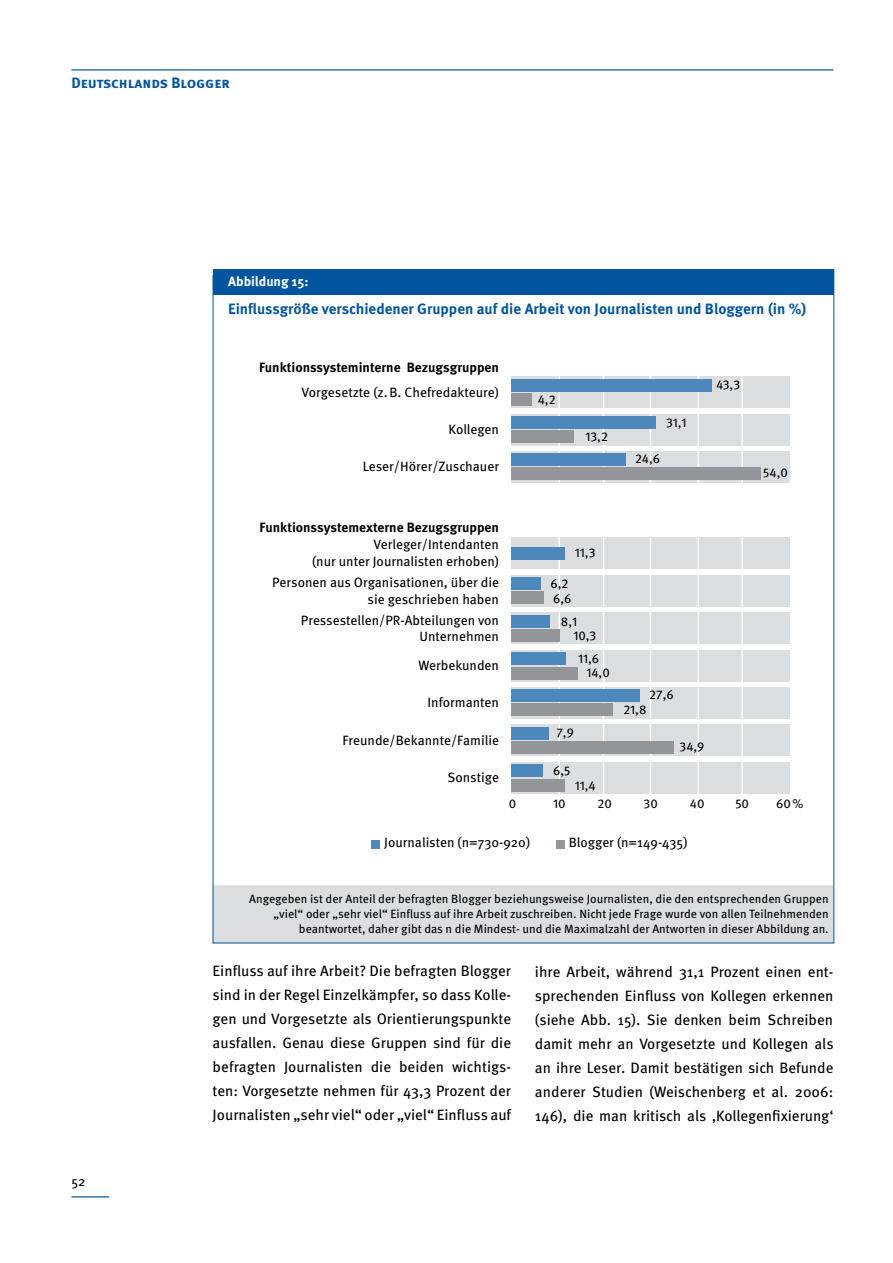
<style>
.page{position:relative;width:893px;height:1263px;background:#fff}
.page>*{position:absolute;margin:0;border:0;box-sizing:border-box;transform-origin:0 0}
.t1{font:15px/24px "Meta OT Book 2";color:#000;text-align:justify}
.t2{font:15px "Meta OT Bold 2";color:#00559f}
.t3{font:15px "Meta OT Bold 3";letter-spacing:-.005em;color:#00559f}
.t4{font:13.5px/16.5px "Meta OT Book 2";color:#000;text-align:right}
.t5{font:13.5px "Meta OT Bold 2";letter-spacing:-.01em;color:#000}
.t6{font:13.5px "Meta OT Bold 2";color:#fff}
.t7{font:12.75px/14.9px "Meta OT Book 2";color:#000}
.t8{font:12px/15px "Meta OT Book 2";color:#000;text-align:right}
</style>
<div class="page">
<hr style="left:71px;top:69px;width:762px;height:2px;background:#00559f">
<hr style="left:71px;top:1196px;width:38px;height:1px;background:#00559f">
<div style="left:213px;top:270px;width:620px;height:25px;background:#00559f"></div>
<div style="left:213px;top:885px;width:620px;height:58px;background:#dcddde"></div>
<hr style="left:213px;top:275px;width:1px;height:668px;background:#00559f">
<hr style="left:213px;top:942px;width:621px;height:1px;background:#00559f">
<hr style="left:833px;top:270px;width:1px;height:673px;background:#00559f">
<div style="left:511px;top:377px;width:279px;height:31px;background:#dcddde"></div>
<div style="left:511px;top:414px;width:279px;height:31px;background:#dcddde"></div>
<div style="left:511px;top:451px;width:279px;height:31px;background:#dcddde"></div>
<div style="left:511px;top:537px;width:279px;height:32px;background:#dcddde"></div>
<div style="left:511px;top:575px;width:279px;height:31px;background:#dcddde"></div>
<div style="left:511px;top:613px;width:279px;height:31px;background:#dcddde"></div>
<div style="left:511px;top:650px;width:279px;height:32px;background:#dcddde"></div>
<div style="left:511px;top:687px;width:279px;height:31px;background:#dcddde"></div>
<div style="left:511px;top:724px;width:279px;height:32px;background:#dcddde"></div>
<div style="left:511px;top:762px;width:279px;height:32px;background:#dcddde"></div>
<hr style="left:558px;top:373px;width:2px;height:427px;background:#fff">
<hr style="left:603px;top:372px;width:1px;height:427px;background:#fff">
<hr style="left:650px;top:373px;width:1px;height:427px;background:#fff">
<hr style="left:698px;top:373px;width:1px;height:427px;background:#fff">
<hr style="left:741px;top:373px;width:2px;height:427px;background:#fff">
<div style="left:511px;top:379px;width:201px;height:12px;background:#4d88bc"></div>
<div style="left:511px;top:416px;width:145px;height:12px;background:#4d88bc"></div>
<div style="left:511px;top:453px;width:115px;height:13px;background:#4d88bc"></div>
<div style="left:511px;top:547px;width:54px;height:12px;background:#4d88bc"></div>
<div style="left:511px;top:577px;width:30px;height:12px;background:#4d88bc"></div>
<div style="left:511px;top:615px;width:38px;height:12px;background:#4d88bc"></div>
<div style="left:511px;top:653px;width:55px;height:12px;background:#4d88bc"></div>
<div style="left:511px;top:689px;width:128px;height:12px;background:#4d88bc"></div>
<div style="left:511px;top:727px;width:37px;height:12px;background:#4d88bc"></div>
<div style="left:511px;top:765px;width:31px;height:12px;background:#4d88bc"></div>
<div style="left:511px;top:393px;width:21px;height:13px;background:#939598"></div>
<div style="left:511px;top:431px;width:62px;height:12px;background:#939598"></div>
<div style="left:511px;top:468px;width:250px;height:12px;background:#939598"></div>
<div style="left:511px;top:592px;width:32px;height:12px;background:#939598"></div>
<div style="left:511px;top:629px;width:48px;height:12px;background:#939598"></div>
<div style="left:511px;top:667px;width:66px;height:12px;background:#939598"></div>
<div style="left:511px;top:704px;width:102px;height:12px;background:#939598"></div>
<div style="left:511px;top:741px;width:162px;height:12px;background:#939598"></div>
<div style="left:511px;top:779px;width:53px;height:12px;background:#939598"></div>
<div style="left:372px;top:840px;width:8px;height:8px;background:#4d88bc"></div>
<div style="left:557px;top:840px;width:8px;height:8px;background:#939598"></div>
<p class="t3" style="left:71px;top:73px;width:160px">Deutschlands Blogger</p>
<p class="t6" style="left:228px;top:273px;width:82px">Abbildung 15:</p>
<p class="t2" style="left:228px;top:299px;width:580px">Einflussgröße verschiedener Gruppen auf die Arbeit von Journalisten und Bloggern (in %)</p>
<p class="t5" style="left:259px;top:359px;width:242px">Funktionssysteminterne Bezugsgruppen</p>
<p class="t4" style="left:302px;top:384px;width:199px">Vorgesetzte (z.B. Chefredakteure)</p>
<p class="t4" style="left:448px;top:421px;width:52px">Kollegen</p>
<p class="t4" style="left:363px;top:458px;width:138px">Leser/Hörer/Zuschauer</p>
<p class="t7" style="left:538px;top:392px;width:19px">4,2</p>
<p class="t7" style="left:585px;top:430px;width:24px">13,2</p>
<p class="t7" style="left:666px;top:415px;width:22px">31,1</p>
<p class="t7" style="left:635px;top:451px;width:26px">24,6</p>
<p class="t7" style="left:716px;top:377px;width:26px">43,3</p>
<p class="t7" style="left:763px;top:465px;width:26px">54,0</p>
<p class="t5" style="left:260px;top:518px;width:241px">Funktionssystemexterne Bezugsgruppen</p>
<p class="t4" style="left:312px;top:536px;width:188px">Verleger/Intendanten<br>(nur unter Journalisten erhoben)</p>
<p class="t4" style="left:272px;top:574px;width:228px">Personen aus Organisationen, über die sie geschrieben haben</p>
<p class="t4" style="left:301px;top:612px;width:200px">Pressestellen/PR-Abteilungen von<br>Unternehmen</p>
<p class="t4" style="left:418px;top:657px;width:82px">Werbekunden</p>
<p class="t4" style="left:428px;top:694px;width:73px">Informanten</p>
<p class="t4" style="left:343px;top:732px;width:158px">Freunde/Bekannte/Familie</p>
<p class="t4" style="left:448px;top:769px;width:53px">Sonstige</p>
<p class="t7" style="left:575px;top:545px;width:22px">11,3</p>
<p class="t7" style="left:550px;top:576px;width:23px">6,2<br>6,6</p>
<p class="t7" style="left:573px;top:614px;width:25px;line-height:14.1px;text-indent:-12px">8,1<br>10,3</p>
<p class="t7" style="left:587px;top:651px;width:25px;line-height:14.4px;text-indent:-9px">11,6<br>14,0</p>
<p class="t7" style="left:556px;top:725px;width:19px">7,9</p>
<p class="t7" style="left:553px;top:764px;width:19px">6,5</p>
<p class="t7" style="left:575px;top:778px;width:23px">11,4</p>
<p class="t7" style="left:649px;top:687px;width:26px">27,6</p>
<p class="t7" style="left:623px;top:702px;width:25px">21,8</p>
<p class="t7" style="left:679px;top:739px;width:26px">34,9</p>
<p class="t7" style="left:509px;top:796px;width:9px">0</p>
<p class="t7" style="left:553px;top:796px;width:14px">10</p>
<p class="t7" style="left:598px;top:797px;width:16px">20</p>
<p class="t7" style="left:644px;top:796px;width:16px">30</p>
<p class="t7" style="left:690px;top:797px;width:16px">40</p>
<p class="t7" style="left:735px;top:796px;width:15px">50</p>
<p class="t7" style="left:776px;top:796px;width:29px">60%</p>
<p class="t4" style="left:384px;top:834px;width:147px">Journalisten (n=730-920)</p>
<p class="t4" style="left:569px;top:834px;width:120px">Blogger (n=149-435)</p>
<p class="t8" style="left:249px;top:891px;width:581px">Angegeben ist der Anteil der befragten Blogger beziehungsweise Journalisten, die den entsprechenden Gruppen „viel“ oder „sehr viel“ Einfluss auf ihre Arbeit zuschreiben. Nicht jede Frage wurde von allen Teilnehmenden beantwortet, daher gibt das n die Mindest- und die Maximalzahl der Antworten in dieser Abbildung an.</p>
<p class="t4" style="left:71px;top:1173px;width:16px">52</p>
<p class="t1" style="left:213px;top:958px;width:300px">Einfluss auf ihre Arbeit? Die befragten Blogger sind in der Regel Einzelkämpfer, so dass Kolle&shy;gen und Vorgesetzte als Orientierungspunkte ausfallen. Genau diese Gruppen sind für die befragten Journalisten die beiden wichtigs&shy;ten: Vorgesetzte nehmen für 43,3 Prozent der Journalisten „sehr viel“ oder „viel“ Einfluss auf</p>
<p class="t1" style="left:535px;top:959px;width:300px">ihre Arbeit, während 31,1 Prozent einen ent&shy;sprechenden Einfluss von Kollegen erkennen (siehe Abb. 15). Sie denken beim Schreiben damit mehr an Vorgesetzte und Kollegen als an ihre Leser. Damit bestätigen sich Befunde anderer Studien (Weischenberg et al. 2006:<br>146), die man kritisch als ‚Kollegenfixierung‘</p>
</div>
